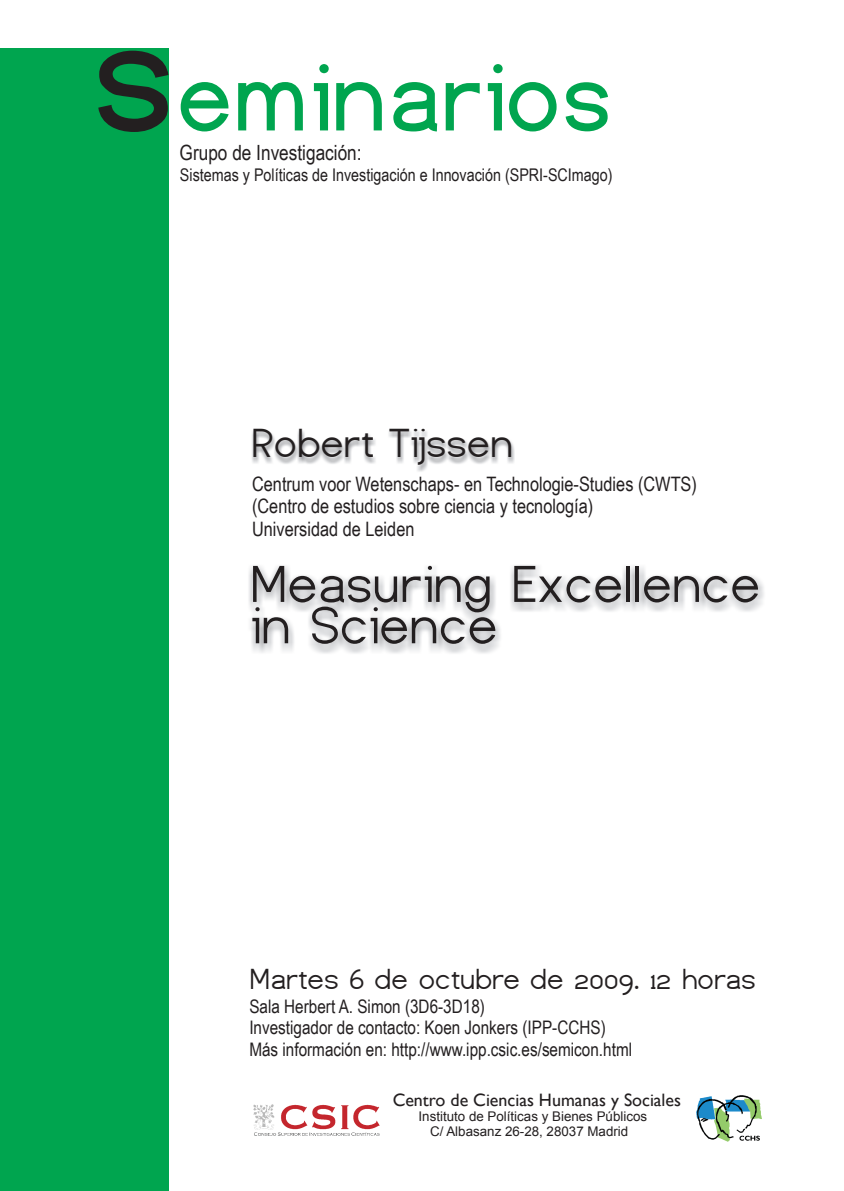
<style>
.page{position:relative;width:844px;height:1191px;background:#fff}
.page>*{position:absolute;margin:0;border:0;box-sizing:border-box;transform-origin:0 0}
.t1{font:700 100.01px "Dustismo";color:#00a54f}
.t2{font:54.34px/41.3px "Dustismo";color:#231f20}
.t3{font:42px "Dustismo";color:#231f20}
.t4{font:30.1px "Dustismo";color:#231f20}
.t5{font:21px "Arial Narrow";color:#231f20}
.t6{font:19.86px/22.5px "Arial Narrow";color:#231f20}
.t7{font:18.64px/21.1px "Arial Narrow";color:#231f20}
.t8{font:17.94px "Gill Sans";color:#231f20}
.t9{font:17.5px "Arial Narrow";color:#231f20}
.t10{font:13.39px/15.4px "Arial";color:#231f20;text-align:center}
.s1{font-size:165.46px;color:#231f20}
</style>
<div class="page">
<div style="left:0;top:48px;width:169px;height:1142px;background:#00a54f"></div>
<img style="left:252px;top:430px;width:263px;height:42px">
<img style="left:249px;top:565px;width:515px;height:89px">
<img style="left:253px;top:1104px;width:127px;height:31px">
<img style="left:696px;top:1095px;width:65px;height:46px">
<h1 class="t1" style="left:96px;top:64px;width:520px"><span class="s1">s</span>eminarios</h1>
<p class="t5" style="left:180px;top:145px;width:183px">Grupo de Investigación:</p>
<p class="t9" style="left:180px;top:169px;width:434px">Sistemas y Políticas de Investigación e Innovación (SPRI-SCImago)</p>
<h3 class="t3" style="left:252px;top:429px;width:263px">Robert Tijssen</h3>
<p class="t6" style="left:252px;top:474px;width:446px">Centrum voor Wetenschaps- en Technologie-Studies (CWTS) (Centro de estudios sobre ciencia y tecnología)<br>Universidad de Leiden</p>
<h2 class="t2" style="left:251px;top:568px;width:511px">Measuring Excellence in Science</h2>
<h3 class="t4" style="left:250px;top:969px;width:507px">Martes 6 de octubre de 2009. 12 horas</h3>
<p class="t7" style="left:249px;top:998px;width:384px">Sala Herbert A. Simon (3D6-3D18)<br>Investigador de contacto: Koen Jonkers (IPP-CCHS)<br>Más información en: http://www.ipp.csic.es/semicon.html</p>
<p class="t8" style="left:392px;top:1093px;width:290px">Centro de Ciencias Humanas y Sociales</p>
<p class="t10" style="left:418px;top:1109px;width:230px">Instituto de Políticas y Bienes Públicos<br>C/ Albasanz 26-28, 28037 Madrid</p>
</div>
